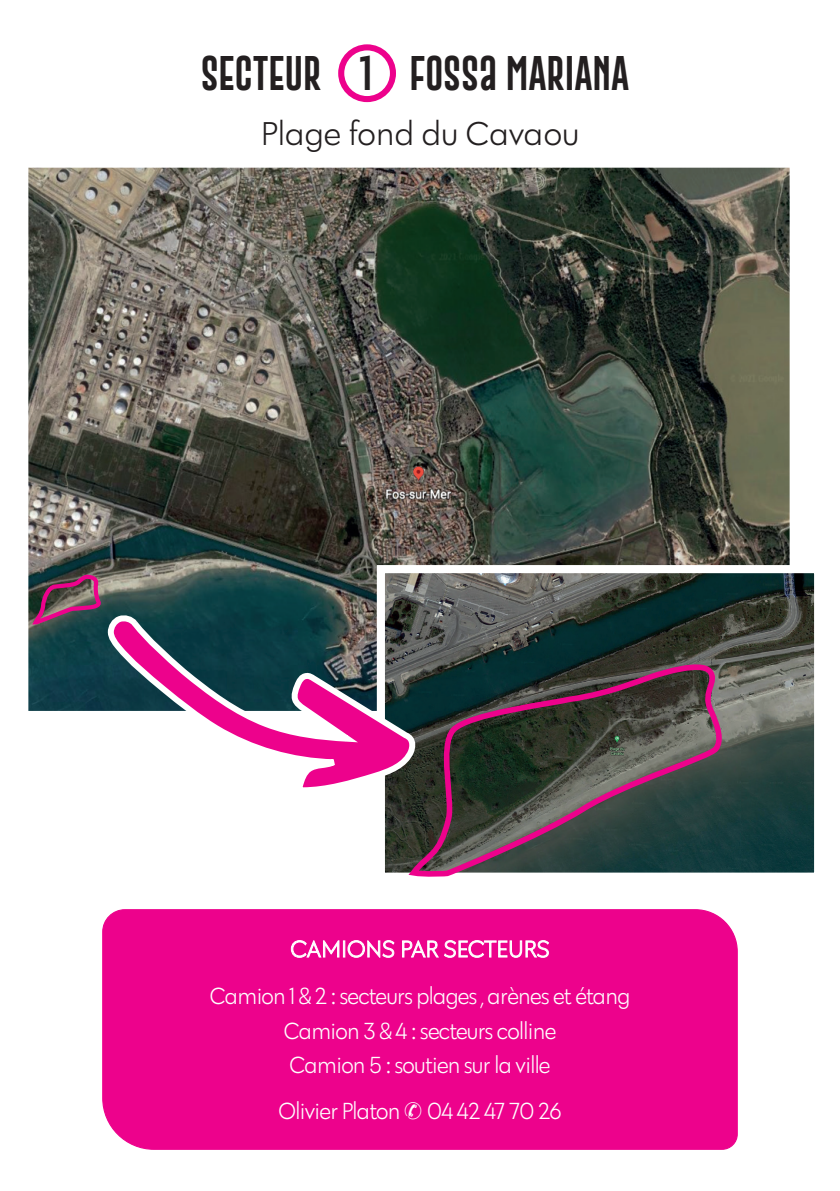
<style>
.page{position:relative;width:840px;height:1191px;background:#fff}
.page>*{position:absolute;margin:0;border:0;box-sizing:border-box;transform-origin:0 0}
.t1{font:35.4px "Gobold Extra 2";color:#231f20}
.t2{font:300 34px "Klik";color:#231f20}
.t3{font:300 24px/34.4px "Klik";letter-spacing:-.03em;color:#fff;text-align:center;scale:.95 1}
</style>
<div class="page">
<div style="left:102px;top:909px;width:636px;height:241px;background:#ed028c"></div>
<svg style="left:290px;top:939px;width:259px;height:19px"></svg>
<div style="left:338px;top:44px;width:58px;height:58px;border:6px solid #ed028c;border-radius:50%"></div>
<img style="left:28px;top:168px;width:761px;height:543px">
<svg style="left:32px;top:573px;width:75px;height:50px;background:#69455a"></svg>
<img style="left:739px;top:574px;width:73px;height:297px">
<img style="left:385px;top:711px;width:354px;height:160px">
<img style="left:385px;top:574px;width:404px;height:137px">
<div style="left:376px;top:565px;width:445px;height:315px;border:8px solid #fff"></div>
<svg style="left:403px;top:661px;width:322px;height:219px;background:#484447"></svg>
<svg style="left:105px;top:609px;width:311px;height:187px"></svg>
<h1 class="t1" style="left:200px;top:51px;width:122px">SECTEUR</h1>
<h1 class="t1" style="left:409px;top:51px;width:221px">FOSSa MARIANA</h1>
<h2 class="t2" style="left:260px;top:112px;width:320px">Plage fond du Cavaou</h2>
<h1 class="t1" style="left:356px;top:51px;width:20px">1</h1>
<p class="t3" style="left:210px;top:978px;width:443px">Camion 1 &amp; 2 : secteurs plages , arènes et étang<br>Camion 3 &amp; 4 : secteurs colline<br>Camion 5 : soutien sur la ville</p>
<p class="t3" style="left:278px;top:1092px;width:299px">Olivier Platon ✆ 04 42 47 70 26</p>
</div>
